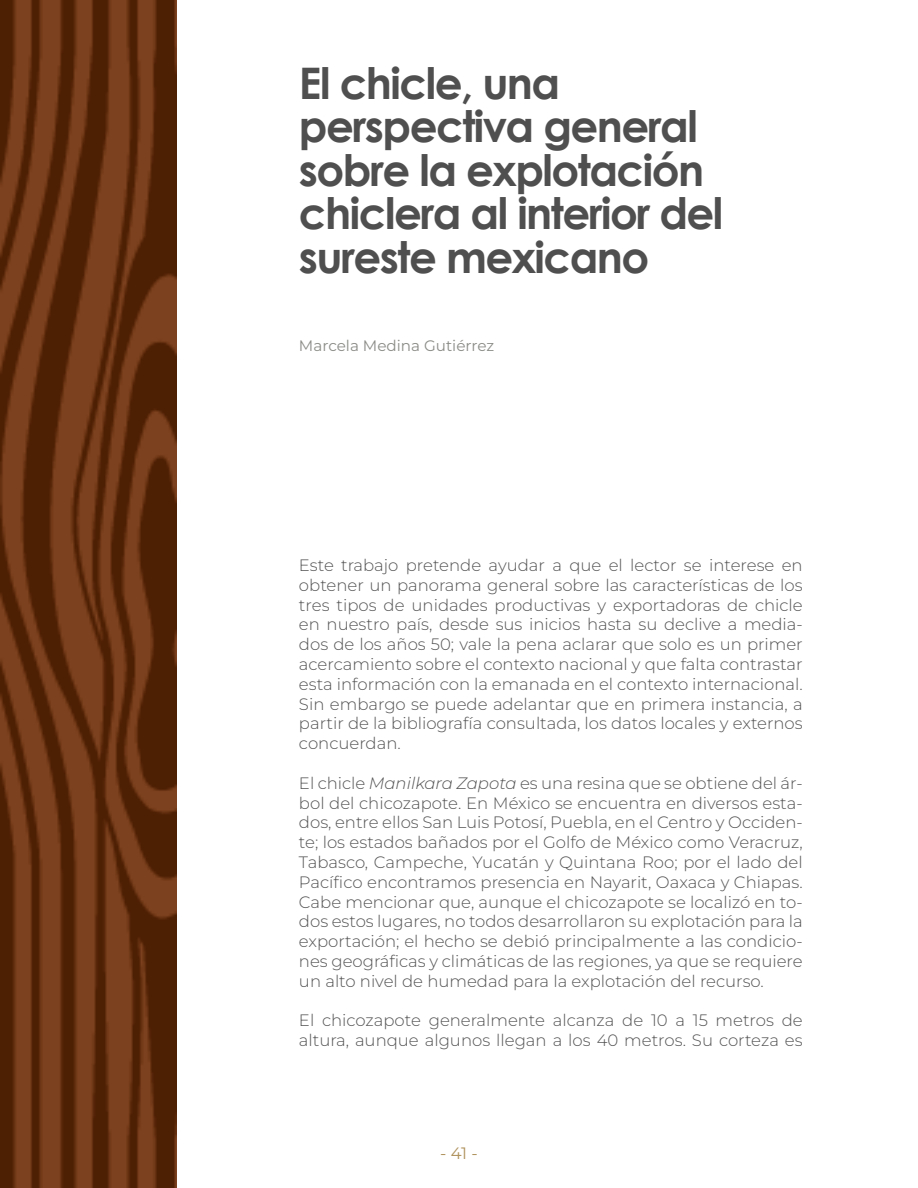
<style>
.page{position:relative;width:918px;height:1188px;background:#fff}
.page>*{position:absolute;margin:0;border:0;box-sizing:border-box;transform-origin:0 0}
.t1{font:700 43.5px/43.5px "Century Gothic";letter-spacing:-.035em;color:#4f4f4f}
.t2{font:16.5px/19.8px "Montserrat Light 2";color:#555454;text-align:justify}
.t3{font:300 16.5px/19.8px "Montserrat";color:#555454}
.t4{font:16.5px "Montserrat";color:#b0935e}
.t5{font:15.15px "Montserrat";color:#8b8d88}
.s1{font-family:"Montserrat";font-weight:300;font-style:italic}
</style>
<div class="page">
<img style="left:0;top:0;width:177px;height:1188px">
<h1 class="t1" style="left:299px;top:59px;width:426px">El chicle, una perspectiva general sobre la explotación chiclera al interior del sureste mexicano</h1>
<p class="t5" style="left:299px;top:336px;width:197px">Marcela Medina Gutiérrez</p>
<p class="t2" style="left:299px;top:555px;width:505px">Este trabajo pretende ayudar a que el lector se interese en obtener un panorama general sobre las características de los tres tipos de unidades productivas y exportadoras de chicle en nuestro país, desde sus inicios hasta su declive a media&shy;dos de los años 50; vale la pena aclarar que solo es un primer acercamiento sobre el contexto nacional y que falta contrastar esta información con la emanada en el contexto internacional.<br>Sin embargo se puede adelantar que en primera instancia, a partir de la bibliografía consultada, los datos locales y externos concuerdan.</p>
<p class="t2" style="left:299px;top:773px;width:505px">El chicle <span class="s1">Manilkara Zapota</span> es una resina que se obtiene del ár&shy;bol del chicozapote. En México se encuentra en diversos esta&shy;dos, entre ellos San Luis Potosí, Puebla, en el Centro y Occiden&shy;te; los estados bañados por el Golfo de México como Veracruz,</p>
<p class="t3" style="left:299px;top:852px;width:505px">Tabasco, Campeche, Yucatán y Quintana Roo; por el lado del<br>Pacífico encontramos presencia en Nayarit, Oaxaca y Chiapas.</p>
<p class="t2" style="left:299px;top:891px;width:505px">Cabe mencionar que, aunque el chicozapote se localizó en to&shy;dos estos lugares, no todos desarrollaron su explotación para la exportación; el hecho se debió principalmente a las condicio-</p>
<p class="t3" style="left:299px;top:951px;width:505px">nes geográficas y climáticas de las regiones, ya que se requiere</p>
<p class="t2" style="left:299px;top:971px;width:466px">un alto nivel de humedad para la explotación del recurso.</p>
<p class="t2" style="left:299px;top:1010px;width:505px">El chicozapote generalmente alcanza de 10 a 15 metros de altura, aunque algunos llegan a los 40 metros. Su corteza es</p>
<p class="t4" style="left:440px;top:1142px;width:39px">- 41 -</p>
</div>
